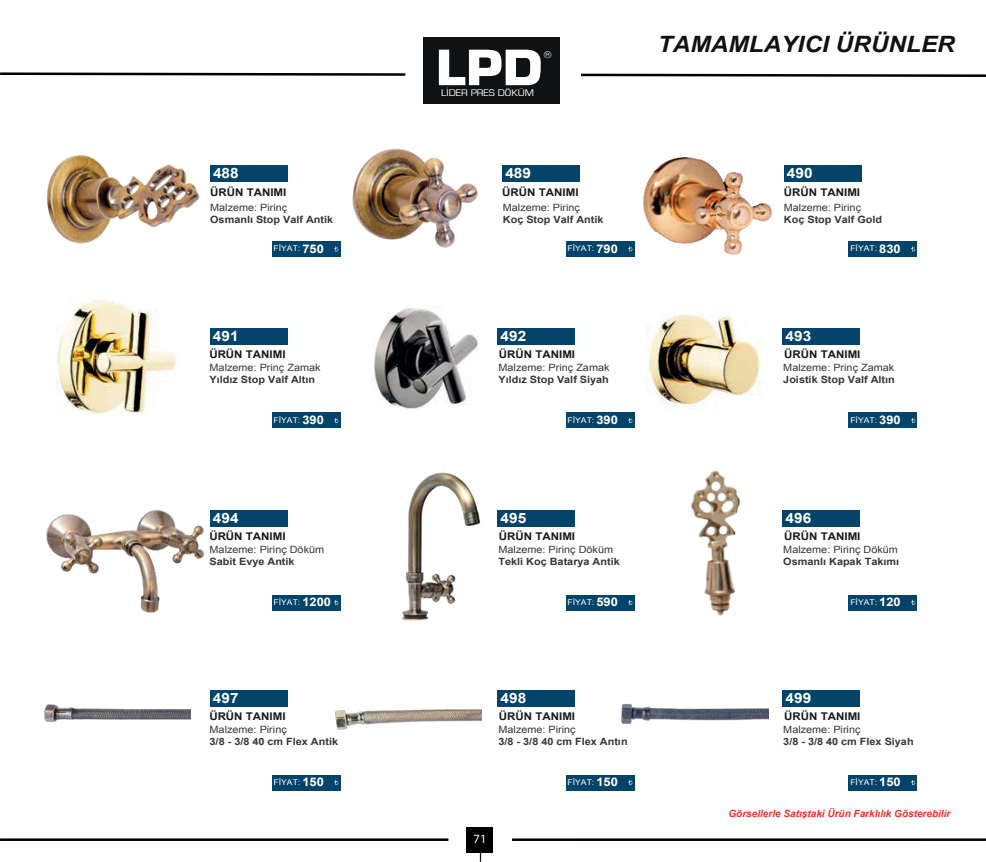
<style>
.page{position:relative;width:986px;height:862px;background:#fff}
.page>*{position:absolute;margin:0;border:0;box-sizing:border-box;transform-origin:0 0}
.t1{font:53.12px "Eurostile Bold T.";color:#fff;scale:1.08 1}
.t2{font:italic 700 22.5px "Arial";color:#0f1214;scale:1.08 1}
.t3{font:700 14.12px "Arial";color:#fff;scale:1.08 1}
.t4{font:12.5px "Myriad Pro";color:#fff}
.t5{font:700 10.62px "Arial";color:#161a1d;scale:1.08 1}
.t6{font:700 10px "Arial";color:#323738;scale:1.08 1}
.t7{font:10px "Arial";color:#323738;scale:1.08 1}
.t8{font:italic 700 10px "Arial";color:#ee302e}
.t9{font:9.88px "Eurostile T.";color:#fff;scale:1.08 1}
.t10{font:7.88px "Arial";color:#fff;scale:1.08 1}
.s1{font-weight:700;font-size:11.88px}
</style>
<div class="page">
<svg style="left:0;top:72px;width:406px;height:4px"></svg>
<svg style="left:581px;top:73px;width:404px;height:4px"></svg>
<div style="left:422px;top:37px;width:137px;height:67px;background:#0f1214"></div>
<hr style="left:0;top:838px;width:448px;height:2px;background:#000001">
<hr style="left:512px;top:837px;width:473px;height:3px;background:#000001">
<div style="left:466px;top:826px;width:27px;height:26px;background:#000001"></div>
<svg style="left:479px;top:852px;width:2px;height:9px"></svg>
<img style="left:621px;top:157px;width:151px;height:100px">
<img style="left:46px;top:155px;width:154px;height:89px">
<img style="left:353px;top:148px;width:125px;height:100px">
<img style="left:46px;top:509px;width:171px;height:104px">
<img style="left:402px;top:472px;width:79px;height:149px">
<img style="left:57px;top:300px;width:120px;height:116px">
<img style="left:372px;top:305px;width:107px;height:104px">
<img style="left:646px;top:309px;width:115px;height:100px">
<img style="left:691px;top:470px;width:107px;height:146px">
<div style="left:210px;top:165px;width:77px;height:16px;background:#05446a"></div>
<div style="left:502px;top:165px;width:77px;height:16px;background:#05446a"></div>
<div style="left:783px;top:165px;width:77px;height:16px;background:#05446a"></div>
<div style="left:210px;top:328px;width:77px;height:16px;background:#05446a"></div>
<div style="left:497px;top:328px;width:77px;height:16px;background:#05446a"></div>
<div style="left:782px;top:328px;width:77px;height:16px;background:#05446a"></div>
<div style="left:210px;top:510px;width:77px;height:16px;background:#05446a"></div>
<div style="left:497px;top:510px;width:77px;height:16px;background:#05446a"></div>
<div style="left:782px;top:510px;width:77px;height:16px;background:#05446a"></div>
<div style="left:271px;top:241px;width:69px;height:15px;background:#05446a"></div>
<svg style="left:334px;top:246px;width:4px;height:5px"></svg>
<div style="left:565px;top:241px;width:69px;height:15px;background:#05446a"></div>
<svg style="left:628px;top:246px;width:4px;height:5px"></svg>
<div style="left:848px;top:241px;width:68px;height:15px;background:#05446a"></div>
<div style="left:271px;top:412px;width:69px;height:16px;background:#05446a"></div>
<svg style="left:334px;top:418px;width:4px;height:5px"></svg>
<div style="left:565px;top:412px;width:69px;height:16px;background:#05446a"></div>
<svg style="left:628px;top:418px;width:4px;height:5px"></svg>
<div style="left:848px;top:412px;width:68px;height:16px;background:#05446a"></div>
<div style="left:271px;top:594px;width:69px;height:15px;background:#05446a"></div>
<div style="left:565px;top:594px;width:69px;height:15px;background:#05446a"></div>
<svg style="left:628px;top:600px;width:4px;height:4px"></svg>
<div style="left:848px;top:594px;width:68px;height:15px;background:#05446a"></div>
<div style="left:210px;top:689px;width:77px;height:16px;background:#05446a"></div>
<div style="left:497px;top:689px;width:77px;height:16px;background:#05446a"></div>
<div style="left:782px;top:689px;width:77px;height:16px;background:#05446a"></div>
<div style="left:271px;top:774px;width:69px;height:15px;background:#05446a"></div>
<svg style="left:334px;top:780px;width:4px;height:4px"></svg>
<div style="left:565px;top:774px;width:69px;height:15px;background:#05446a"></div>
<svg style="left:628px;top:780px;width:4px;height:4px"></svg>
<div style="left:848px;top:774px;width:68px;height:15px;background:#05446a"></div>
<img style="left:335px;top:709px;width:146px;height:19px">
<img style="left:44px;top:704px;width:147px;height:17px">
<img style="left:621px;top:703px;width:147px;height:20px">
<h1 class="t1" style="left:435px;top:38px;width:100px">LPD</h1>
<p class="t9" style="left:441px;top:88px;width:87px">LİDER PRES DÖKÜM</p>
<p class="t9" style="left:543px;top:49px;width:9px">®</p>
<h2 class="t2" style="left:657px;top:30px;width:276px">TAMAMLAYICI ÜRÜNLER</h2>
<h3 class="t3" style="left:213px;top:164px;width:25px">488</h3>
<h3 class="t3" style="left:505px;top:164px;width:25px">489</h3>
<h3 class="t3" style="left:786px;top:164px;width:25px">490</h3>
<p class="t5" style="left:210px;top:185px;width:72px">ÜRÜN TANIMI</p>
<p class="t7" style="left:210px;top:201px;width:73px">Malzeme: Pirinç</p>
<p class="t6" style="left:210px;top:213px;width:115px">Osmanlı Stop Valf Antik</p>
<p class="t5" style="left:502px;top:185px;width:72px">ÜRÜN TANIMI</p>
<p class="t5" style="left:783px;top:185px;width:72px">ÜRÜN TANIMI</p>
<p class="t7" style="left:502px;top:201px;width:73px">Malzeme: Pirinç</p>
<p class="t6" style="left:502px;top:213px;width:95px">Koç Stop Valf Antik</p>
<p class="t7" style="left:783px;top:201px;width:73px">Malzeme: Pirinç</p>
<p class="t6" style="left:783px;top:213px;width:92px">Koç Stop Valf Gold</p>
<p class="t10" style="left:273px;top:243px;width:48px">FİYAT: <span class="s1">750</span></p>
<p class="t10" style="left:567px;top:243px;width:48px">FİYAT: <span class="s1">790</span></p>
<p class="t10" style="left:850px;top:243px;width:48px">FİYAT: <span class="s1">830</span></p>
<h3 class="t3" style="left:213px;top:326px;width:25px">491</h3>
<h3 class="t3" style="left:500px;top:326px;width:25px">492</h3>
<h3 class="t3" style="left:785px;top:326px;width:25px">493</h3>
<p class="t5" style="left:209px;top:347px;width:72px">ÜRÜN TANIMI</p>
<p class="t5" style="left:498px;top:347px;width:72px">ÜRÜN TANIMI</p>
<p class="t5" style="left:784px;top:347px;width:72px">ÜRÜN TANIMI</p>
<p class="t7" style="left:209px;top:360px;width:104px">Malzeme: Prinç Zamak</p>
<p class="t6" style="left:209px;top:372px;width:99px">Yıldız Stop Valf Altın</p>
<p class="t7" style="left:498px;top:360px;width:104px">Malzeme: Prinç Zamak</p>
<p class="t6" style="left:498px;top:372px;width:104px">Yıldız Stop Valf Siyah</p>
<p class="t7" style="left:783px;top:360px;width:104px">Malzeme: Prinç Zamak</p>
<p class="t6" style="left:783px;top:372px;width:105px">Joistik Stop Valf Altın</p>
<p class="t10" style="left:273px;top:414px;width:48px">FİYAT: <span class="s1">390</span></p>
<p class="t10" style="left:567px;top:414px;width:48px">FİYAT: <span class="s1">390</span></p>
<p class="t10" style="left:850px;top:414px;width:48px">FİYAT: <span class="s1">390</span></p>
<h3 class="t3" style="left:213px;top:508px;width:25px">494</h3>
<h3 class="t3" style="left:500px;top:508px;width:25px">495</h3>
<h3 class="t3" style="left:785px;top:508px;width:25px">496</h3>
<p class="t5" style="left:209px;top:529px;width:72px">ÜRÜN TANIMI</p>
<p class="t5" style="left:498px;top:529px;width:72px">ÜRÜN TANIMI</p>
<p class="t5" style="left:784px;top:529px;width:72px">ÜRÜN TANIMI</p>
<p class="t7" style="left:209px;top:542px;width:107px">Malzeme: Pirinç Döküm</p>
<p class="t6" style="left:209px;top:554px;width:80px">Sabit Evye Antik</p>
<p class="t7" style="left:498px;top:542px;width:107px">Malzeme: Pirinç Döküm</p>
<p class="t6" style="left:498px;top:554px;width:114px">Tekli Koç Batarya Antik</p>
<p class="t7" style="left:783px;top:542px;width:107px">Malzeme: Pirinç Döküm</p>
<p class="t6" style="left:783px;top:554px;width:109px">Osmanlı Kapak Takımı</p>
<p class="t10" style="left:273px;top:596px;width:55px">FİYAT: <span class="s1">1200</span></p>
<p class="t10" style="left:567px;top:596px;width:48px">FİYAT: <span class="s1">590</span></p>
<p class="t10" style="left:850px;top:596px;width:48px">FİYAT: <span class="s1">120</span></p>
<h3 class="t3" style="left:213px;top:688px;width:25px">497</h3>
<h3 class="t3" style="left:500px;top:688px;width:25px">498</h3>
<h3 class="t3" style="left:785px;top:688px;width:25px">499</h3>
<p class="t5" style="left:209px;top:708px;width:72px">ÜRÜN TANIMI</p>
<p class="t5" style="left:498px;top:708px;width:72px">ÜRÜN TANIMI</p>
<p class="t5" style="left:784px;top:708px;width:72px">ÜRÜN TANIMI</p>
<p class="t7" style="left:209px;top:722px;width:73px">Malzeme: Pirinç</p>
<p class="t6" style="left:209px;top:734px;width:120px">3/8 - 3/8 40 cm Flex Antik</p>
<p class="t7" style="left:498px;top:722px;width:73px">Malzeme: Pirinç</p>
<p class="t6" style="left:498px;top:734px;width:121px">3/8 - 3/8 40 cm Flex Antın</p>
<p class="t7" style="left:783px;top:722px;width:73px">Malzeme: Pirinç</p>
<p class="t6" style="left:783px;top:734px;width:122px">3/8 - 3/8 40 cm Flex Siyah</p>
<p class="t10" style="left:273px;top:776px;width:48px">FİYAT: <span class="s1">150</span></p>
<p class="t10" style="left:567px;top:776px;width:48px">FİYAT: <span class="s1">150</span></p>
<p class="t10" style="left:850px;top:776px;width:48px">FİYAT: <span class="s1">150</span></p>
<p class="t4" style="left:473px;top:831px;width:14px">71</p>
<p class="t8" style="left:728px;top:806px;width:223px">Görsellerle Satıştaki Ürün Farklılık Gösterebilir</p>
</div>
